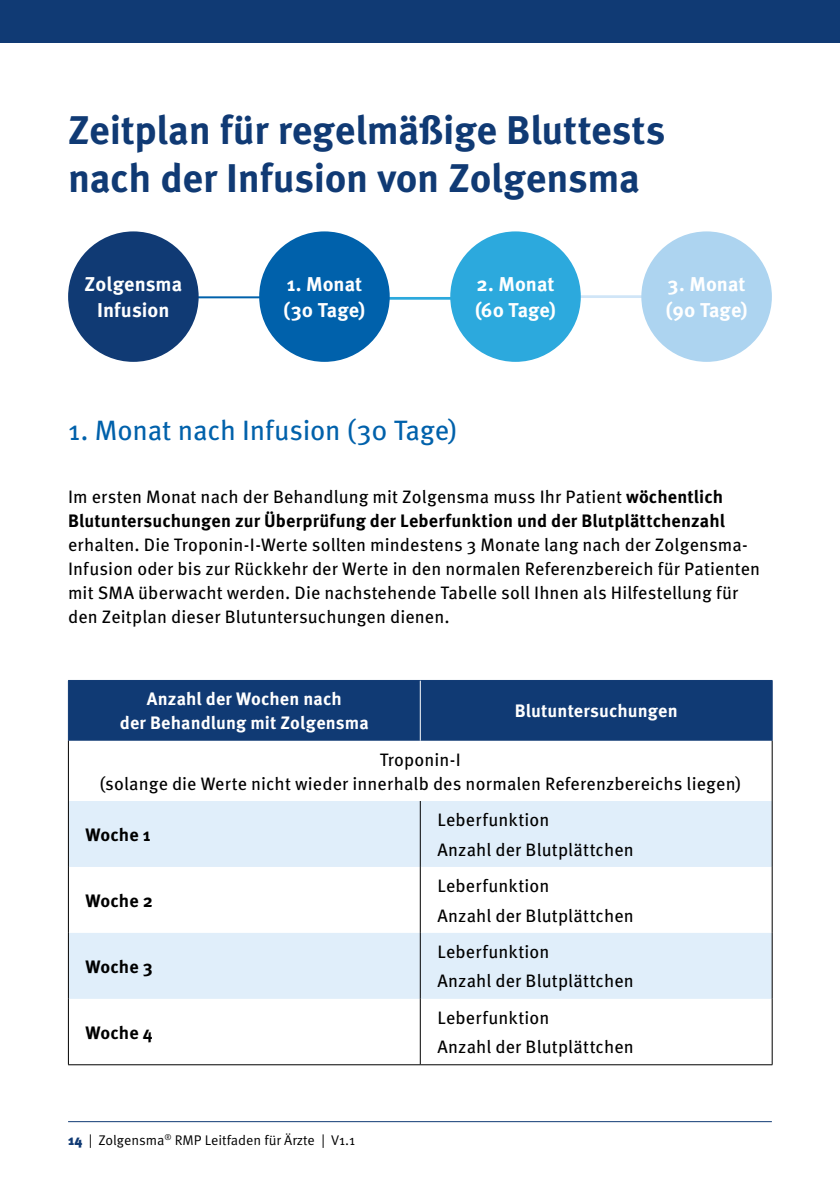
<style>
.page{position:relative;width:840px;height:1191px;background:#fff}
.page>*{position:absolute;margin:0;border:0;box-sizing:border-box;transform-origin:0 0}
.t1{font:700 40px/48px "Meta Pro";letter-spacing:-.01em;color:#103a74}
.t2{font:28px "Meta Pro";letter-spacing:-.01em;color:#0061ab}
.t3{font:700 20px/26px "Meta Pro";color:#fff}
.t4{font:18px/24px "Meta Pro";letter-spacing:.005em;color:#000}
.t5{font:700 18px/24px "Meta Pro";letter-spacing:.005em;color:#000}
.t6{font:700 18px/24px "Meta Pro";letter-spacing:.005em;color:#fff;text-align:center}
.t7{font:14px "Meta Pro Norm";color:#000}
.s1{font-weight:400}
.s2{font-family:"Meta Pro";font-weight:900;color:#103a74}
</style>
<div class="page">
<hr style="left:68px;top:1121px;width:703px;height:1px;background:#103a74">
<div style="left:0;top:0;width:839px;height:43px;background:#103a74"></div>
<hr style="left:310px;top:297px;width:226px;height:3px;background:#2ca9dd">
<hr style="left:116px;top:296px;width:226px;height:2px;background:#0061ab">
<hr style="left:524px;top:295px;width:227px;height:3px;background:#d0e5f7">
<div style="left:69px;top:232px;width:128px;height:129px;background:#103a74;border-radius:50%"></div>
<div style="left:260px;top:232px;width:128px;height:129px;background:#0061ab;border-radius:50%"></div>
<div style="left:451px;top:233px;width:128px;height:127px;background:#2ca9dd;border-radius:50%"></div>
<div style="left:450px;top:231px;width:130px;height:131px;border:3px solid #2ca9dd;border-radius:50%"></div>
<div style="left:642px;top:233px;width:128px;height:127px;background:#add4f0;border-radius:50%"></div>
<div style="left:641px;top:231px;width:130px;height:131px;border:3px solid #add4f0;border-radius:50%"></div>
<div style="left:69px;top:681px;width:702px;height:59px;background:#103a74"></div>
<svg style="left:69px;top:801px;width:702px;height:197px;fill:#e0eefa"></svg>
<hr style="left:68px;top:680px;width:352px;height:1px;background:#103a74">
<hr style="left:68px;top:681px;width:1px;height:59px;background:#103a74">
<hr style="left:420px;top:680px;width:352px;height:1px;background:#103a74">
<hr style="left:771px;top:681px;width:1px;height:59px;background:#103a74">
<hr style="left:68px;top:740px;width:1px;height:61px;background:#000">
<hr style="left:68px;top:801px;width:1px;height:66px;background:#000">
<hr style="left:68px;top:867px;width:1px;height:66px;background:#000">
<hr style="left:68px;top:933px;width:1px;height:65px;background:#000">
<hr style="left:68px;top:998px;width:1px;height:66px;background:#000">
<hr style="left:771px;top:740px;width:1px;height:61px;background:#000">
<hr style="left:771px;top:801px;width:1px;height:66px;background:#000">
<hr style="left:771px;top:867px;width:1px;height:66px;background:#000">
<hr style="left:771px;top:933px;width:1px;height:65px;background:#000">
<hr style="left:771px;top:998px;width:1px;height:66px;background:#000">
<hr style="left:68px;top:1064px;width:352px;height:1px;background:#000">
<hr style="left:420px;top:1064px;width:352px;height:1px;background:#000">
<hr style="left:419px;top:681px;width:1px;height:59px;background:#fff">
<hr style="left:419px;top:801px;width:1px;height:66px;background:#000">
<hr style="left:419px;top:867px;width:1px;height:66px;background:#000">
<hr style="left:419px;top:933px;width:1px;height:65px;background:#000">
<hr style="left:419px;top:998px;width:1px;height:66px;background:#000">
<h1 class="t1" style="left:68px;top:103px;width:598px">Zeitplan für regelmäßige Bluttests nach der Infusion von Zolgensma</h1>
<p class="t3" style="left:85px;top:270px;width:99px;text-align:center">Zolgensma<br>Infusion</p>
<p class="t3" style="left:283px;top:270px;width:83px">1. Monat (30 Tage)</p>
<p class="t3" style="left:474px;top:270px;width:82px">2. Monat (60 Tage)</p>
<p class="t3" style="left:665px;top:270px;width:83px">3. Monat (90 Tage)</p>
<h2 class="t2" style="left:68px;top:408px;width:390px">1. Monat nach Infusion (30 Tage)</h2>
<p class="t5" style="left:68px;top:484px;width:658px"><span class="s1">Im ersten Monat nach der Behandlung mit Zolgensma muss Ihr Patient</span> wöchentlich<br>Blutuntersuchungen zur Überprüfung der Leberfunktion und der Blutplättchenzahl</p>
<p class="t4" style="left:68px;top:532px;width:693px">erhalten. Die Troponin-I-Werte sollten mindestens 3 Monate lang nach der Zolgensma-Infusion oder bis zur Rückkehr der Werte in den normalen Referenzbereich für Patienten mit SMA überwacht werden. Die nachstehende Tabelle soll Ihnen als Hilfestellung für den Zeitplan dieser Blutuntersuchungen dienen.</p>
<p class="t6" style="left:120px;top:686px;width:250px">Anzahl der Wochen nach<br>der Behandlung mit Zolgensma</p>
<p class="t6" style="left:514px;top:698px;width:164px">Blutuntersuchungen</p>
<p class="t4" style="left:100px;top:746px;width:642px;text-align:center">Troponin-I<br>(solange die Werte nicht wieder innerhalb des normalen Referenzbereichs liegen)</p>
<p class="t5" style="left:85px;top:821px;width:66px">Woche 1</p>
<p class="t4" style="left:437px;top:803px;width:198px;line-height:29.6px">Leberfunktion<br>Anzahl der Blutplättchen</p>
<p class="t5" style="left:85px;top:887px;width:69px">Woche 2</p>
<p class="t5" style="left:85px;top:953px;width:69px">Woche 3</p>
<p class="t5" style="left:85px;top:1019px;width:68px">Woche 4</p>
<p class="t7" style="left:68px;top:1129px;width:288px"><span class="s2">14</span> | Zolgensma<sup>®</sup> RMP Leitfaden für Ärzte | V1.1</p>
<p class="t4" style="left:437px;top:869px;width:198px;line-height:29.6px">Leberfunktion<br>Anzahl der Blutplättchen</p>
<p class="t4" style="left:437px;top:935px;width:198px;line-height:29.6px">Leberfunktion<br>Anzahl der Blutplättchen</p>
<p class="t4" style="left:437px;top:1001px;width:198px;line-height:29.6px">Leberfunktion<br>Anzahl der Blutplättchen</p>
</div>
